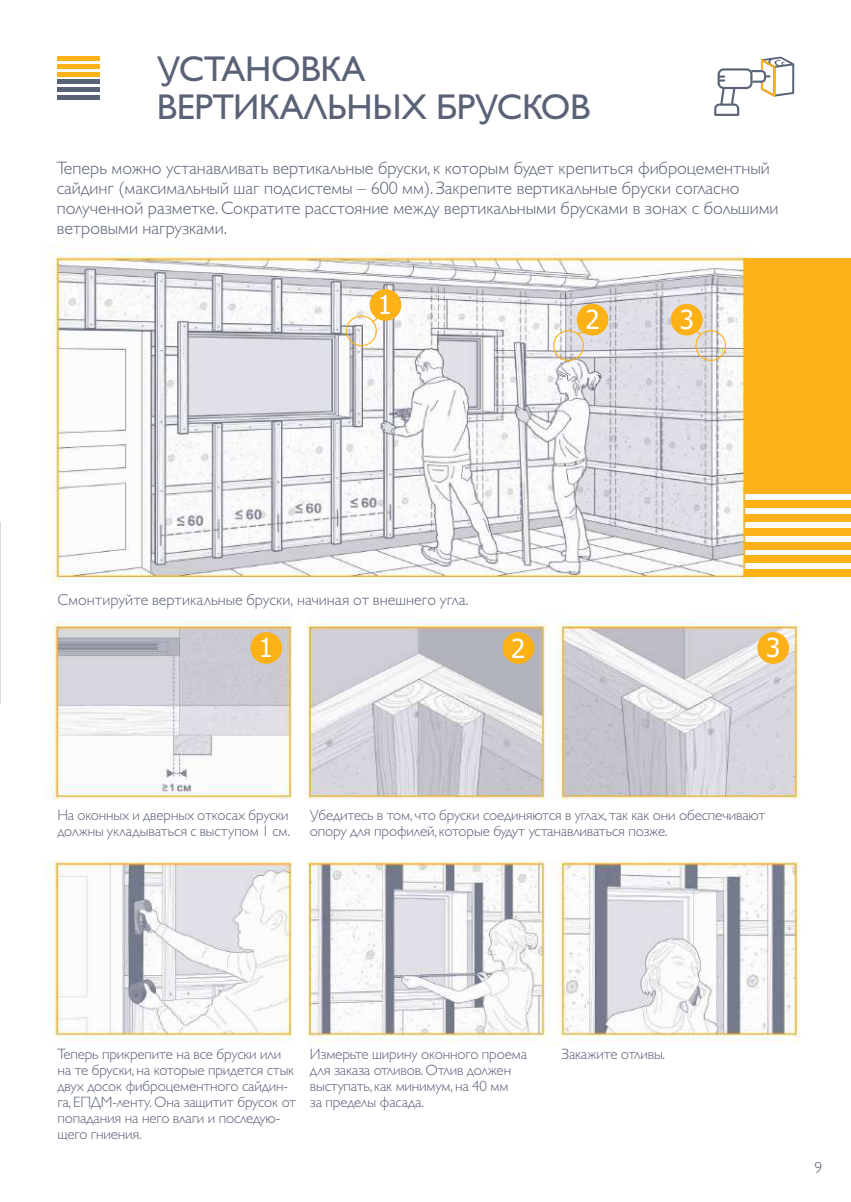
<style>
.page{position:relative;width:851px;height:1202px;background:#fff}
.page>*{position:absolute;margin:0;border:0;box-sizing:border-box;transform-origin:0 0}
.t1{font:500 36px/38px "Gill Sans Pro Cyrillic";letter-spacing:-.01em;color:#596276}
.t2{font:26px "Tahoma";color:#fff}
.t3{font:300 18px/20px "Gill Sans Pro Cyrillic";color:#596276}
.t4{font:300 16px "Gill Sans Pro Cyrillic";letter-spacing:.005em;color:#596276}
.t5{font:300 15px/16px "Gill Sans Pro Cyrillic";letter-spacing:-.01em;color:#596276}
</style>
<div class="page">
<img style="left:0;top:56px;width:850px;height:989px">
<hr style="left:57px;top:95px;width:43px;height:4px;background:#596276">
<div style="left:57px;top:87px;width:43px;height:5px;background:#596276"></div>
<hr style="left:57px;top:80px;width:43px;height:4px;background:#596276">
<hr style="left:57px;top:72px;width:43px;height:4px;background:#fcb116">
<div style="left:57px;top:64px;width:43px;height:5px;background:#fcb116"></div>
<hr style="left:57px;top:57px;width:43px;height:4px;background:#fcb116">
<svg style="left:714px;top:57px;width:80px;height:59px"></svg>
<div style="left:250px;top:632px;width:32px;height:32px;border:2px solid #fcb116;border-radius:50%"></div>
<div style="left:251px;top:633px;width:30px;height:30px;background:#fcb116;border-radius:50%"></div>
<div style="left:251px;top:633px;width:30px;height:30px;border:1px solid #fcb116;border-radius:50%"></div>
<div style="left:502px;top:632px;width:32px;height:32px;border:2px solid #fcb116;border-radius:50%"></div>
<div style="left:503px;top:633px;width:30px;height:30px;background:#fcb116;border-radius:50%"></div>
<div style="left:503px;top:633px;width:30px;height:30px;border:1px solid #fcb116;border-radius:50%"></div>
<div style="left:757px;top:632px;width:31px;height:32px;border:2px solid #fcb116;border-radius:50%"></div>
<div style="left:758px;top:633px;width:29px;height:30px;background:#fcb116;border-radius:50%"></div>
<div style="left:757px;top:633px;width:31px;height:30px;border:1px solid #fcb116;border-radius:50%"></div>
<div style="left:744px;top:259px;width:106px;height:235px;background:#fcb116"></div>
<div style="left:744px;top:500px;width:106px;height:8px;background:#fcb116"></div>
<div style="left:744px;top:514px;width:106px;height:8px;background:#fcb116"></div>
<div style="left:744px;top:528px;width:106px;height:8px;background:#fcb116"></div>
<div style="left:744px;top:542px;width:106px;height:7px;background:#fcb116"></div>
<div style="left:744px;top:555px;width:106px;height:8px;background:#fcb116"></div>
<div style="left:744px;top:569px;width:106px;height:8px;background:#fcb116"></div>
<div style="left:670px;top:304px;width:32px;height:31px;border:2px solid #fcb116;border-radius:50%"></div>
<div style="left:671px;top:305px;width:30px;height:29px;background:#fcb116;border-radius:50%"></div>
<div style="left:671px;top:304px;width:31px;height:31px;border:1px solid #fcb116;border-radius:50%"></div>
<svg style="left:692px;top:328px;width:34px;height:34px"></svg>
<div style="left:369px;top:289px;width:32px;height:32px;border:2px solid #fcb116;border-radius:50%"></div>
<div style="left:370px;top:290px;width:30px;height:30px;background:#fcb116;border-radius:50%"></div>
<div style="left:370px;top:290px;width:31px;height:30px;border:1px solid #fcb116;border-radius:50%"></div>
<div style="left:346px;top:315px;width:31px;height:31px;border:1px solid #fcb116;border-radius:50%"></div>
<svg style="left:371px;top:316px;width:8px;height:8px"></svg>
<div style="left:576px;top:304px;width:32px;height:31px;border:2px solid #fcb116;border-radius:50%"></div>
<div style="left:577px;top:305px;width:30px;height:29px;background:#fcb116;border-radius:50%"></div>
<div style="left:577px;top:304px;width:31px;height:31px;border:1px solid #fcb116;border-radius:50%"></div>
<div style="left:553px;top:330px;width:31px;height:31px;border:1px solid #fcb116;border-radius:50%"></div>
<svg style="left:575px;top:331px;width:11px;height:4px"></svg>
<h1 class="t1" style="left:157px;top:50px;width:435px">УСТАНОВКА<br>ВЕРТИКАЛЬНЫХ БРУСКОВ</h1>
<p class="t3" style="left:57px;top:158px;width:723px">Теперь можно устанавливать вертикальные бруски, к которым будет крепиться фиброцементный сайдинг (максимальный шаг подсистемы – 600 мм). Закрепите вертикальные бруски согласно полученной разметке. Сократите расстояние между вертикальными брусками в зонах с большими ветровыми нагрузками.</p>
<h2 class="t2" style="left:378px;top:288px;width:16px">1</h2>
<h2 class="t2" style="left:585px;top:302px;width:16px">2</h2>
<h2 class="t2" style="left:679px;top:302px;width:16px">3</h2>
<p class="t4" style="left:57px;top:590px;width:412px">Смонтируйте вертикальные бруски, начиная от внешнего угла.</p>
<h2 class="t2" style="left:259px;top:631px;width:16px">1</h2>
<h2 class="t2" style="left:511px;top:631px;width:16px">2</h2>
<h2 class="t2" style="left:766px;top:630px;width:16px">3</h2>
<p class="t5" style="left:57px;top:807px;width:234px">На оконных и дверных откосах бруски должны укладываться с выступом 1 см.</p>
<p class="t5" style="left:310px;top:807px;width:457px">Убедитесь в том, что бруски соединяются в углах, так как они обеспечивают опору для профилей, которые будут устанавливаться позже.</p>
<p class="t5" style="left:57px;top:1046px;width:240px">Теперь прикрепите на все бруски или на те бруски, на которые придется стык двух досок фиброцементного сайдин&shy;га, ЕПДМ-ленту. Она защитит брусок от попадания на него влаги и последую&shy;щего гниения.</p>
<p class="t5" style="left:310px;top:1046px;width:219px">Измерьте ширину оконного проема для заказа отливов. Отлив должен выступать, как минимум, на 40 мм<br>за пределы фасада.</p>
<p class="t5" style="left:561px;top:1046px;width:105px">Закажите отливы.</p>
<p class="t4" style="left:814px;top:1158px;width:9px">9</p>
</div>
